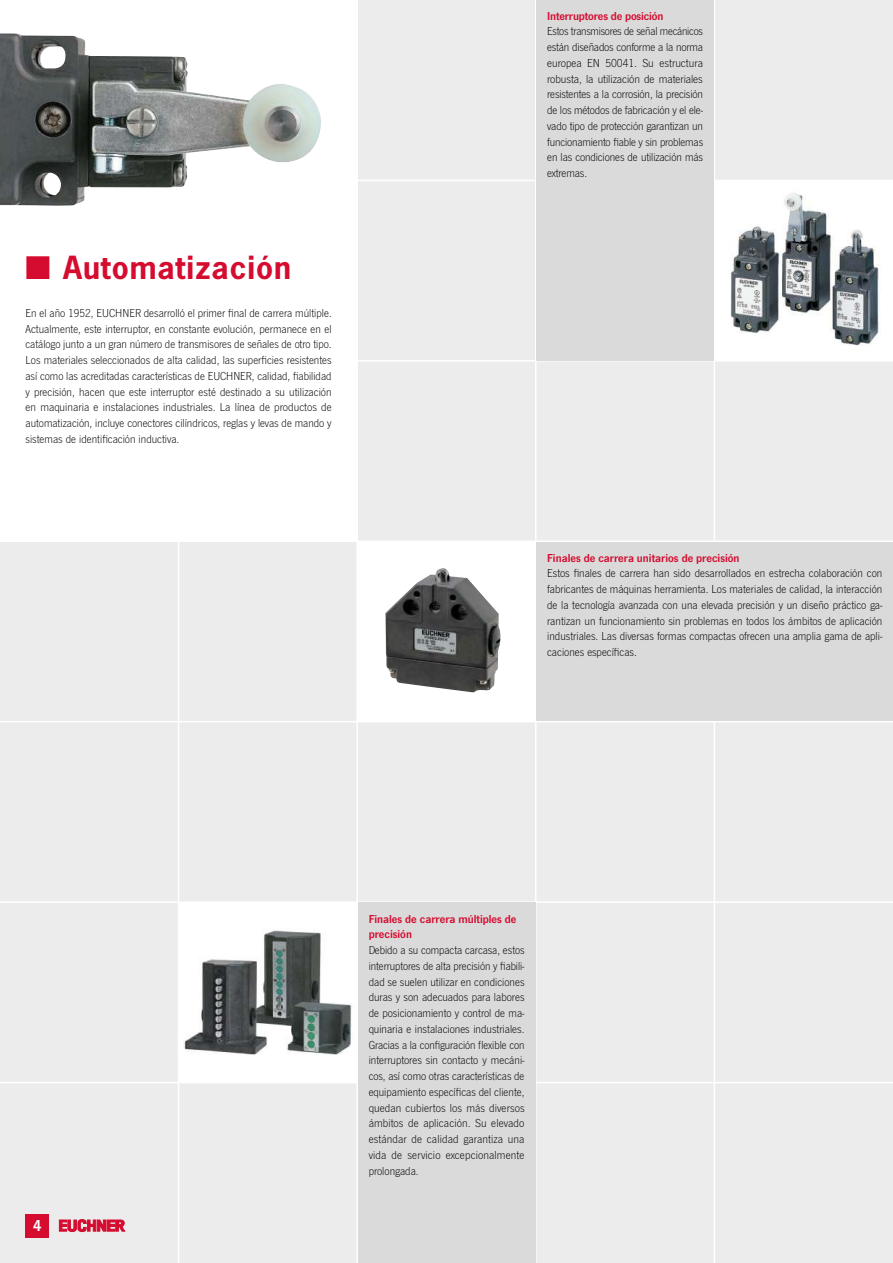
<style>
.page{position:relative;width:893px;height:1263px;background:#ececed}
.page>*{position:absolute;margin:0;border:0;box-sizing:border-box;transform-origin:0 0}
.t1{font:700 30px "News Gothic Std";letter-spacing:.03em;color:#d50c2f}
.t2{font:16.5px "News Got Dem";color:#fff}
.t3{font:300 12px/15.8px "News Got";color:#000;text-align:justify}
.t4{font:12px/15.8px "News Got Dem";color:#d50c2f}
</style>
<div class="page">
<hr style="left:178px;top:0;width:1px;height:1263px;background:#fff">
<hr style="left:0;top:180px;width:893px;height:1px;background:#fff">
<hr style="left:0;top:360px;width:893px;height:2px;background:#fff">
<hr style="left:0;top:540px;width:893px;height:2px;background:#fff">
<hr style="left:0;top:721px;width:893px;height:1px;background:#fff">
<hr style="left:0;top:901px;width:893px;height:2px;background:#fff">
<hr style="left:0;top:1082px;width:893px;height:1px;background:#fff">
<hr style="left:356px;top:0;width:2px;height:1263px;background:#fff">
<hr style="left:535px;top:0;width:1px;height:1263px;background:#fff">
<hr style="left:714px;top:0;width:1px;height:1263px;background:#fff">
<div style="left:26px;top:1214px;width:23px;height:23px;background:#d50c2f"></div>
<svg style="left:59px;top:1219px;width:66px;height:12px"></svg>
<div style="left:715px;top:180px;width:178px;height:181px;background:#fff"></div>
<img style="left:730px;top:193px;width:149px;height:153px">
<div style="left:358px;top:903px;width:177px;height:360px;background:#dadada"></div>
<div style="left:536px;top:542px;width:357px;height:179px;background:#dadada"></div>
<div style="left:357px;top:541px;width:179px;height:181px;background:#fff"></div>
<img style="left:385px;top:568px;width:91px;height:124px">
<div style="left:179px;top:902px;width:178px;height:180px;background:#fff"></div>
<img style="left:184px;top:930px;width:168px;height:125px">
<div style="left:536px;top:0;width:178px;height:360px;background:#dadada"></div>
<div style="left:0;top:0;width:357px;height:541px;background:#fff"></div>
<img style="left:0;top:33px;width:321px;height:173px">
<h1 class="t1" style="left:26px;top:247px;width:267px">■ Automatización</h1>
<p class="t3" style="left:26px;top:305px;width:308px">En el año 1952, EUCHNER desarrolló el primer final de carrera múltiple.<br>Actualmente, este interruptor, en constante evolución, permanece en el catálogo junto a un gran número de transmisores de señales de otro tipo.<br>Los materiales seleccionados de alta calidad, las superficies resistentes así como las acreditadas características de EUCHNER, calidad, fiabilidad y precisión, hacen que este interruptor esté destinado a su utilización en maquinaria e instalaciones industriales. La línea de productos de automatización, incluye conectores cilíndricos, reglas y levas de mando y sistemas de identificación inductiva.</p>
<p class="t4" style="left:547px;top:8px;width:118px">Interruptores de posición</p>
<p class="t3" style="left:547px;top:24px;width:157px">Estos transmisores de señal mecánicos están diseñados conforme a la norma europea EN 50041. Su estructura robusta, la utilización de materiales resistentes a la corrosión, la precisión de los métodos de fabricación y el ele&shy;vado tipo de protección garantizan un funcionamiento fiable y sin problemas en las condiciones de utilización más extremas.</p>
<p class="t4" style="left:547px;top:550px;width:194px">Finales de carrera unitarios de precisión</p>
<p class="t3" style="left:547px;top:566px;width:337px">Estos finales de carrera han sido desarrollados en estrecha colaboración con fabricantes de máquinas herramienta. Los materiales de calidad, la interacción de la tecnología avanzada con una elevada precisión y un diseño práctico ga&shy;rantizan un funcionamiento sin problemas en todos los ámbitos de aplicación industriales. Las diversas formas compactas ofrecen una amplia gama de apli&shy;caciones específicas.</p>
<h2 class="t2" style="left:33px;top:1216px;width:10px">4</h2>
<p class="t4" style="left:369px;top:911px;width:149px">Finales de carrera múltiples de precisión</p>
<p class="t3" style="left:369px;top:942px;width:157px">Debido a su compacta carcasa, estos interruptores de alta precisión y fiabili&shy;dad se suelen utilizar en condiciones duras y son adecuados para labores de posicionamiento y control de ma&shy;quinaria e instalaciones industriales.<br>Gracias a la configuración flexible con interruptores sin contacto y mecáni&shy;cos, así como otras características de equipamiento específicas del cliente, quedan cubiertos los más diversos ámbitos de aplicación. Su elevado estándar de calidad garantiza una vida de servicio excepcionalmente prolongada.</p>
</div>
